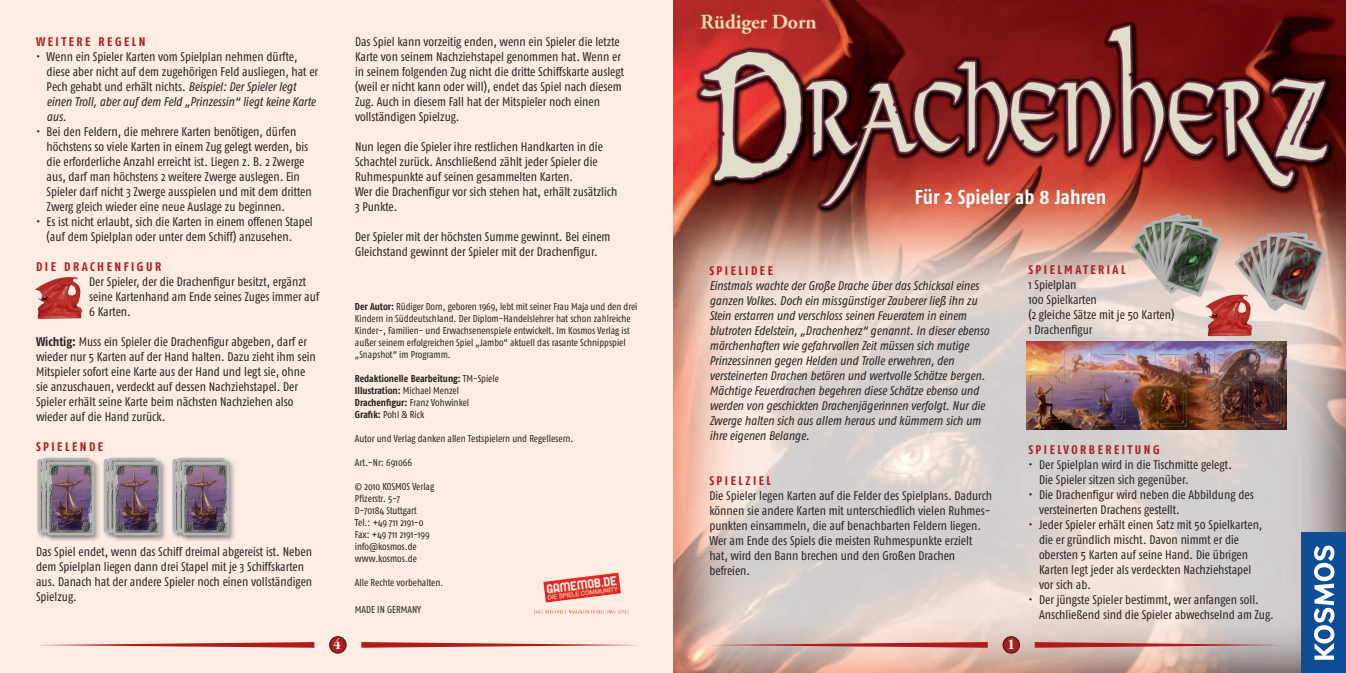
<style>
.page{position:relative;width:1346px;height:673px;background:#fff}
.page>*{position:absolute;margin:0;border:0;box-sizing:border-box;transform-origin:0 0}
.t1{font:700 20px "Fago Co";color:#fff}
.t2{font:700 condensed 15px "Garamond";color:#fff}
.t3{font:12.5px/15px "Fago Co";color:#231f20}
.t4{font:italic 12.5px/15px "Fago Co";color:#231f20}
.t5{font:700 12.5px "Fago Co";letter-spacing:.2em;color:#ae1a1e}
.t6{font:10px/12px "Fago Co";color:#231f20}
.t7{font:700 10px/12px "Fago Co";color:#231f20}
.s1{font-style:italic}
.s2{font-weight:700}
.s3{font-weight:400}
</style>
<div class="page">
<div style="left:0;top:0;width:674px;height:673px;background:#fdece2"></div>
<img style="left:674px;top:0;width:672px;height:673px">
<div style="left:330px;top:637px;width:16px;height:16px;background:#ae1a1e;border-radius:50%"></div>
<div style="left:329px;top:636px;width:17px;height:17px;border:1px solid #231f20;border-radius:50%"></div>
<svg style="left:361px;top:642px;width:277px;height:6px"></svg>
<svg style="left:38px;top:642px;width:276px;height:6px"></svg>
<div style="left:1003px;top:637px;width:16px;height:16px;background:#ae1a1e;border-radius:50%"></div>
<div style="left:1002px;top:636px;width:18px;height:17px;border:1px solid #231f20;border-radius:50%"></div>
<svg style="left:1035px;top:642px;width:248px;height:6px"></svg>
<svg style="left:709px;top:642px;width:279px;height:6px;background:#c4726f"></svg>
<div style="left:1301px;top:532px;width:45px;height:141px;background:#0f4d96"></div>
<svg style="left:1314px;top:546px;width:20px;height:114px"></svg>
<img style="left:1026px;top:342px;width:261px;height:87px">
<img style="left:1216px;top:294px;width:18px;height:6px">
<img style="left:37px;top:458px;width:4px;height:80px">
<img style="left:37px;top:459px;width:4px;height:74px">
<img style="left:41px;top:457px;width:52px;height:81px">
<img style="left:42px;top:458px;width:48px;height:74px">
<img style="left:46px;top:460px;width:54px;height:81px">
<img style="left:47px;top:461px;width:48px;height:74px">
<img style="left:103px;top:461px;width:1px;height:71px">
<img style="left:104px;top:459px;width:3px;height:74px">
<img style="left:107px;top:457px;width:52px;height:81px">
<img style="left:109px;top:458px;width:47px;height:74px">
<img style="left:112px;top:460px;width:54px;height:81px">
<img style="left:113px;top:461px;width:48px;height:74px">
<img style="left:172px;top:458px;width:4px;height:80px">
<img style="left:172px;top:459px;width:4px;height:74px">
<img style="left:176px;top:457px;width:52px;height:81px">
<img style="left:177px;top:458px;width:48px;height:74px">
<img style="left:181px;top:460px;width:54px;height:81px">
<img style="left:182px;top:461px;width:48px;height:74px">
<img style="left:46px;top:277px;width:23px;height:6px">
<img style="left:1130px;top:221px;width:32px;height:74px">
<img style="left:1134px;top:216px;width:27px;height:75px">
<img style="left:1141px;top:213px;width:60px;height:73px">
<img style="left:1151px;top:215px;width:51px;height:69px">
<img style="left:1161px;top:219px;width:41px;height:3px">
<img style="left:1161px;top:222px;width:51px;height:69px">
<img style="left:1162px;top:224px;width:60px;height:73px">
<img style="left:1234px;top:238px;width:72px;height:74px">
<img style="left:1239px;top:235px;width:27px;height:74px">
<img style="left:1248px;top:232px;width:18px;height:74px">
<img style="left:1256px;top:232px;width:52px;height:69px">
<img style="left:1266px;top:233px;width:41px;height:2px">
<img style="left:1266px;top:235px;width:51px;height:3px">
<img style="left:1266px;top:238px;width:60px;height:73px">
<img style="left:543px;top:572px;width:78px;height:39px">
<p class="t5" style="left:36px;top:34px;width:111px">WEITERE REGELN</p>
<p class="t3" style="left:47px;top:49px;width:273px;text-indent:-11px">• Wenn ein Spieler Karten vom Spielplan nehmen dürfte, diese aber nicht auf dem zugehörigen Feld ausliegen, hat er Pech gehabt und erhält nichts. <span class="s1">Beispiel: Der Spieler legt einen Troll, aber auf dem Feld „Prinzessin“ liegt keine Karte aus.</span></p>
<p class="t3" style="left:47px;top:124px;width:267px;text-indent:-11px">• Bei den Feldern, die mehrere Karten benötigen, dürfen höchstens so viele Karten in einem Zug gelegt werden, bis die erforderliche Anzahl erreicht ist. Liegen z. B. 2 Zwerge aus, darf man höchstens 2 weitere Zwerge auslegen. Ein Spieler darf nicht 3 Zwerge ausspielen und mit dem dritten Zwerg gleich wieder eine neue Auslage zu beginnen.</p>
<p class="t3" style="left:47px;top:214px;width:268px;text-indent:-11px">• Es ist nicht erlaubt, sich die Karten in einem offenen Stapel (auf dem Spielplan oder unter dem Schiff) anzusehen.</p>
<p class="t5" style="left:36px;top:259px;width:127px">DIE DRACHENFIGUR</p>
<p class="t3" style="left:89px;top:274px;width:232px">Der Spieler, der die Drachenfigur besitzt, ergänzt seine Kartenhand am Ende seines Zuges immer auf<br>6 Karten.</p>
<p class="t3" style="left:36px;top:334px;width:281px"><span class="s2">Wichtig:</span> Muss ein Spieler die Drachenfigur abgeben, darf er wieder nur 5 Karten auf der Hand halten. Dazu zieht ihm sein Mitspieler sofort eine Karte aus der Hand und legt sie, ohne sie anzuschauen, verdeckt auf dessen Nachziehstapel. Der Spieler erhält seine Karte beim nächsten Nachziehen also wieder auf die Hand zurück.</p>
<p class="t5" style="left:36px;top:439px;width:69px">SPIELENDE</p>
<p class="t3" style="left:36px;top:544px;width:278px">Das Spiel endet, wenn das Schiff dreimal abgereist ist. Neben dem Spielplan liegen dann drei Stapel mit je 3 Schiffskarten aus. Danach hat der andere Spieler noch einen vollständigen Spielzug.</p>
<p class="t3" style="left:355px;top:34px;width:271px">Das Spiel kann vorzeitig enden, wenn ein Spieler die letzte Karte von seinem Nachziehstapel genommen hat. Wenn er in seinem folgenden Zug nicht die dritte Schiffskarte auslegt (weil er nicht kann oder will), endet das Spiel nach diesem Zug. Auch in diesem Fall hat der Mitspieler noch einen vollständigen Spielzug.</p>
<p class="t3" style="left:355px;top:139px;width:264px">Nun legen die Spieler ihre restlichen Handkarten in die Schachtel zurück. Anschließend zählt jeder Spieler die Ruhmespunkte auf seinen gesammelten Karten.<br>Wer die Drachenfigur vor sich stehen hat, erhält zusätzlich 3 Punkte.</p>
<p class="t3" style="left:355px;top:229px;width:257px">Der Spieler mit der höchsten Summe gewinnt. Bei einem<br>Gleichstand gewinnt der Spieler mit der Drachenfigur.</p>
<p class="t6" style="left:355px;top:300px;width:284px"><span class="s2">Der Autor:</span> Rüdiger Dorn, geboren 1969, lebt mit seiner Frau Maja und den drei Kindern in Süddeutschland. Der Diplom-Handelslehrer hat schon zahlreiche Kinder-, Familien- und Erwachsenenspiele entwickelt. Im Kosmos Verlag ist außer seinem erfolgreichen Spiel „Jambo“ aktuell das rasante Schnippspiel „Snapshot“ im Programm.</p>
<p class="t7" style="left:355px;top:372px;width:145px">Redaktionelle Bearbeitung: <span class="s3">TM-Spiele<br></span>Illustration: <span class="s3">Michael Menzel<br></span>Drachenfigur: <span class="s3">Franz Vohwinkel<br></span>Grafik: <span class="s3">Pohl &amp; Rick</span></p>
<p class="t6" style="left:355px;top:432px;width:220px">Autor und Verlag danken allen Testspielern und Regellesern.</p>
<p class="t6" style="left:355px;top:456px;width:58px">Art.-Nr: 691066</p>
<p class="t6" style="left:355px;top:480px;width:81px">© 2010 KOSMOS Verlag<br>Pfizerstr. 5-7<br>D-70184 Stuttgart<br>Tel.: +49 711 2191-0<br>Fax: +49 711 2191-199 info@kosmos.de www.kosmos.de</p>
<p class="t6" style="left:355px;top:576px;width:90px">Alle Rechte vorbehalten.</p>
<p class="t6" style="left:355px;top:603px;width:68px">MADE IN GERMANY</p>
<h1 class="t1" style="left:915px;top:185px;width:193px">Für 2 Spieler ab 8 Jahren</h1>
<p class="t5" style="left:709px;top:263px;width:65px">SPIELIDEE</p>
<p class="t4" style="left:709px;top:278px;width:281px">Einstmals wachte der Große Drache über das Schicksal eines ganzen Volkes. Doch ein missgünstiger Zauberer ließ ihn zu Stein erstarren und verschloss seinen Feueratem in einem blutroten Edelstein, „Drachenherz“ genannt. In dieser ebenso märchenhaften wie gefahrvollen Zeit müssen sich mutige Prinzessinnen gegen Helden und Trolle erwehren, den versteinerten Drachen betören und wertvolle Schätze bergen.<br>Mächtige Feuerdrachen begehren diese Schätze ebenso und werden von geschickten Drachenjägerinnen verfolgt. Nur die Zwerge halten sich aus allem heraus und kümmern sich um ihre eigenen Belange.</p>
<p class="t5" style="left:709px;top:473px;width:63px">SPIELZIEL</p>
<p class="t3" style="left:709px;top:488px;width:284px">Die Spieler legen Karten auf die Felder des Spielplans. Dadurch können sie andere Karten mit unterschiedlich vielen Ruhmes&shy;punkten einsammeln, die auf benachbarten Feldern liegen.<br>Wer am Ende des Spiels die meisten Ruhmespunkte erzielt hat, wird den Bann brechen und den Großen Drachen befreien.</p>
<p class="t5" style="left:1028px;top:262px;width:99px">SPIELMATERIAL</p>
<p class="t3" style="left:1028px;top:277px;width:148px">1 Spielplan<br>100 Spielkarten<br>(2 gleiche Sätze mit je 50 Karten)<br>1 Drachenfigur</p>
<p class="t5" style="left:1028px;top:442px;width:133px">SPIELVORBEREITUNG</p>
<p class="t3" style="left:1039px;top:457px;width:194px;text-indent:-11px">• Der Spielplan wird in die Tischmitte gelegt.<br>Die Spieler sitzen sich gegenüber.</p>
<p class="t3" style="left:1039px;top:487px;width:216px;text-indent:-11px">• Die Drachenfigur wird neben die Abbildung des versteinerten Drachens gestellt.</p>
<p class="t3" style="left:1039px;top:517px;width:225px;text-indent:-11px">• Jeder Spieler erhält einen Satz mit 50 Spielkarten, die er gründlich mischt. Davon nimmt er die obersten 5 Karten auf seine Hand. Die übrigen Karten legt jeder als verdeckten Nachziehstapel vor sich ab.</p>
<p class="t3" style="left:1039px;top:592px;width:236px;text-indent:-11px">• Der jüngste Spieler bestimmt, wer anfangen soll.<br>Anschließend sind die Spieler abwechselnd am Zug.</p>
<p class="t2" style="left:333px;top:636px;width:9px">4</p>
<p class="t2" style="left:1007px;top:636px;width:9px">1</p>
</div>
